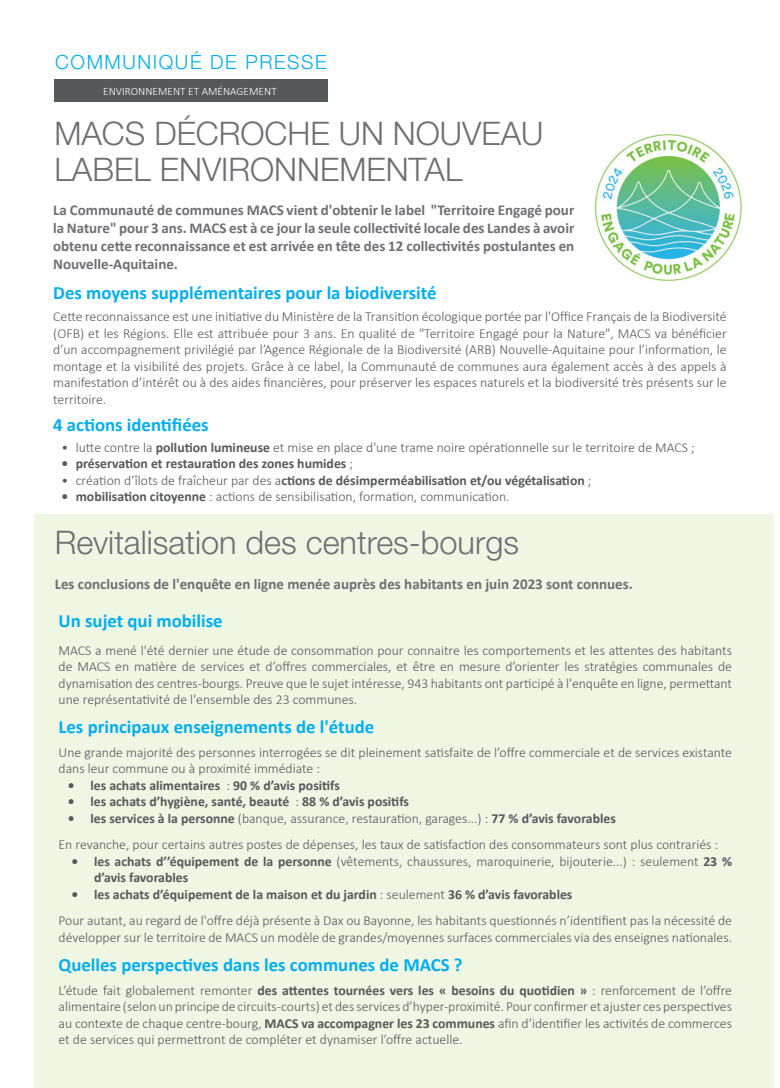
<style>
.page{position:relative;width:780px;height:1088px;background:#fff}
.page>*{position:absolute;margin:0;border:0;box-sizing:border-box;transform-origin:0 0}
.t1{font:300 32.5px/36.2px "Helvetica Neue LT Std";color:#6f6e73}
.t2{font:300 19.62px "Helvetica Neue LT Std";letter-spacing:.08em;color:#00aeef}
.t3{font:700 18.75px "Calibri";color:#00aeef}
.t4{font:700 15px/18px "Calibri";color:#6f6e73;text-align:justify}
.t5{font:300 13.75px/16.5px "Calibri";color:#57585a}
.t6{font:700 13.75px "Calibri";color:#57585a}
.t7{font:300 11.25px "Calibri";color:#fff}
.s1{font-weight:700}
.s2{font-weight:300}
</style>
<div class="page">
<div style="left:54px;top:79px;width:274px;height:23px;background:#57585a"></div>
<img style="left:595px;top:134px;width:147px;height:147px">
<div style="left:34px;top:514px;width:739px;height:573px;background:#eff6e4"></div>
<h2 class="t2" style="left:55px;top:50px;width:273px">COMMUNIQUÉ DE PRESSE</h2>
<p class="t7" style="left:103px;top:84px;width:175px">ENVIRONNEMENT ET AMÉNAGEMENT</p>
<h1 class="t1" style="left:54px;top:115px;width:490px">MACS DÉCROCHE UN NOUVEAU<br>LABEL ENVIRONNEMENTAL</h1>
<p class="t4" style="left:53px;top:201px;width:522px">La Communauté de communes MACS vient d'obtenir le label "Territoire Engagé pour la Nature" pour 3 ans. MACS est à ce jour la seule collectivité locale des Landes à avoir obtenu cette reconnaissance et est arrivée en tête des 12 collectivités postulantes en Nouvelle-Aquitaine.</p>
<h3 class="t3" style="left:53px;top:280px;width:385px">Des moyens supplémentaires pour la biodiversité</h3>
<p class="t5" style="left:53px;top:308px;width:675px;text-align:justify">Cette reconnaissance est une initiative du Ministère de la Transition écologique portée par l'Office Français de la Biodiversité (OFB) et les Régions. Elle est attribuée pour 3 ans. En qualité de "Territoire Engagé pour la Nature", MACS va bénéficier d’un accompagnement privilégié par l’Agence Régionale de la Biodiversité (ARB) Nouvelle-Aquitaine pour l’information, le montage et la visibilité des projets. Grâce à ce label, la Communauté de communes aura également accès à des appels à manifestation d’intérêt ou à des aides financières, pour préserver les espaces naturels et la biodiversité très présents sur le territoire.</p>
<h3 class="t3" style="left:53px;top:412px;width:157px">4 actions identifiées</h3>
<p class="t5" style="left:62px;top:439px;width:634px">• lutte contre la <span class="s1">pollution lumineuse</span> et mise en place d'une trame noire opérationnelle sur le territoire de MACS ;</p>
<p class="t6" style="left:62px;top:454px;width:293px">• préservation et restauration des zones humides <span class="s2">;</span></p>
<p class="t6" style="left:62px;top:470px;width:531px"><span class="s2">• création d’îlots de fraîcheur par des a</span>ctions de désimperméabilisation et/ou végétalisation <span class="s2">;</span></p>
<p class="t5" style="left:62px;top:488px;width:449px"><span class="s1">• mobilisation citoyenne</span> : actions de sensibilisation, formation, communication.</p>
<h1 class="t1" style="left:55px;top:524px;width:466px">Revitalisation des centres-bourgs</h1>
<p class="t4" style="left:55px;top:574px;width:579px">Les conclusions de l'enquête en ligne menée auprès des habitants en juin 2023 sont connues.</p>
<h3 class="t3" style="left:59px;top:608px;width:166px">Un sujet qui mobilise</h3>
<p class="t5" style="left:59px;top:642px;width:675px;text-align:justify">MACS a mené l'été dernier une étude de consommation pour connaitre les comportements et les attentes des habitants de MACS en matière de services et d’offres commerciales, et être en mesure d’orienter les stratégies communales de dynamisation des centres-bourgs. Preuve que le sujet intéresse, 943 habitants ont participé à l'enquête en ligne, permettant une représentativité de l'ensemble des 23 communes.</p>
<h3 class="t3" style="left:59px;top:713px;width:317px">Les principaux enseignements de l'étude</h3>
<p class="t5" style="left:59px;top:744px;width:675px">Une grande majorité des personnes interrogées se dit pleinement satisfaite de l’offre commerciale et de services existante dans leur commune ou à proximité immédiate :</p>
<p class="t6" style="left:68px;top:776px;width:273px">• les achats alimentaires <span class="s2">:</span> 90 % d’avis positifs</p>
<p class="t6" style="left:68px;top:792px;width:342px">• les achats d’hygiène, santé, beauté <span class="s2">:</span> 88 % d’avis positifs</p>
<p class="t5" style="left:59px;top:805px;width:661px;line-height:26.5px;text-indent:9px"><span class="s1">• les services à la personne</span> (banque, assurance, restauration, garages...) : <span class="s1">77 % d’avis favorables<br></span>En revanche, pour certains autres postes de dépenses, les taux de satisfaction des consommateurs sont plus contrariés :</p>
<p class="t5" style="left:94px;top:853px;width:639px;text-indent:-22px"><span class="s1">• les achats d’’équipement de la personne</span> (vêtements, chaussures, maroquinerie, bijouterie...) : seulement <span class="s1">23 % d’avis favorables</span></p>
<p class="t5" style="left:59px;top:881px;width:675px;line-height:26.5px;text-indent:13px"><span class="s1">• les achats d’équipement de la maison et du jardin</span> : seulement <span class="s1">36 % d’avis favorables<br></span>Pour autant, au regard de l'offre déjà présente à Dax ou Bayonne, les habitants questionnés n’identifient pas la nécessité de</p>
<p class="t5" style="left:59px;top:929px;width:675px">développer sur le territoire de MACS un modèle de grandes/moyennes surfaces commerciales via des enseignes nationales.</p>
<h3 class="t3" style="left:59px;top:951px;width:405px">Quelles perspectives dans les communes de MACS ?</h3>
<p class="t5" style="left:59px;top:982px;width:675px;text-align:justify">L’étude fait globalement remonter <span class="s1">des attentes tournées vers les « besoins du quotidien »</span> : renforcement de l’offre alimentaire (selon un principe de circuits-courts) et des services d’hyper-proximité. Pour confirmer et ajuster ces perspectives au contexte de chaque centre-bourg, <span class="s1">MACS va accompagner les 23 communes</span> afin d’identifier les activités de commerces et de services qui permettront de compléter et dynamiser l’offre actuelle.</p>
</div>
